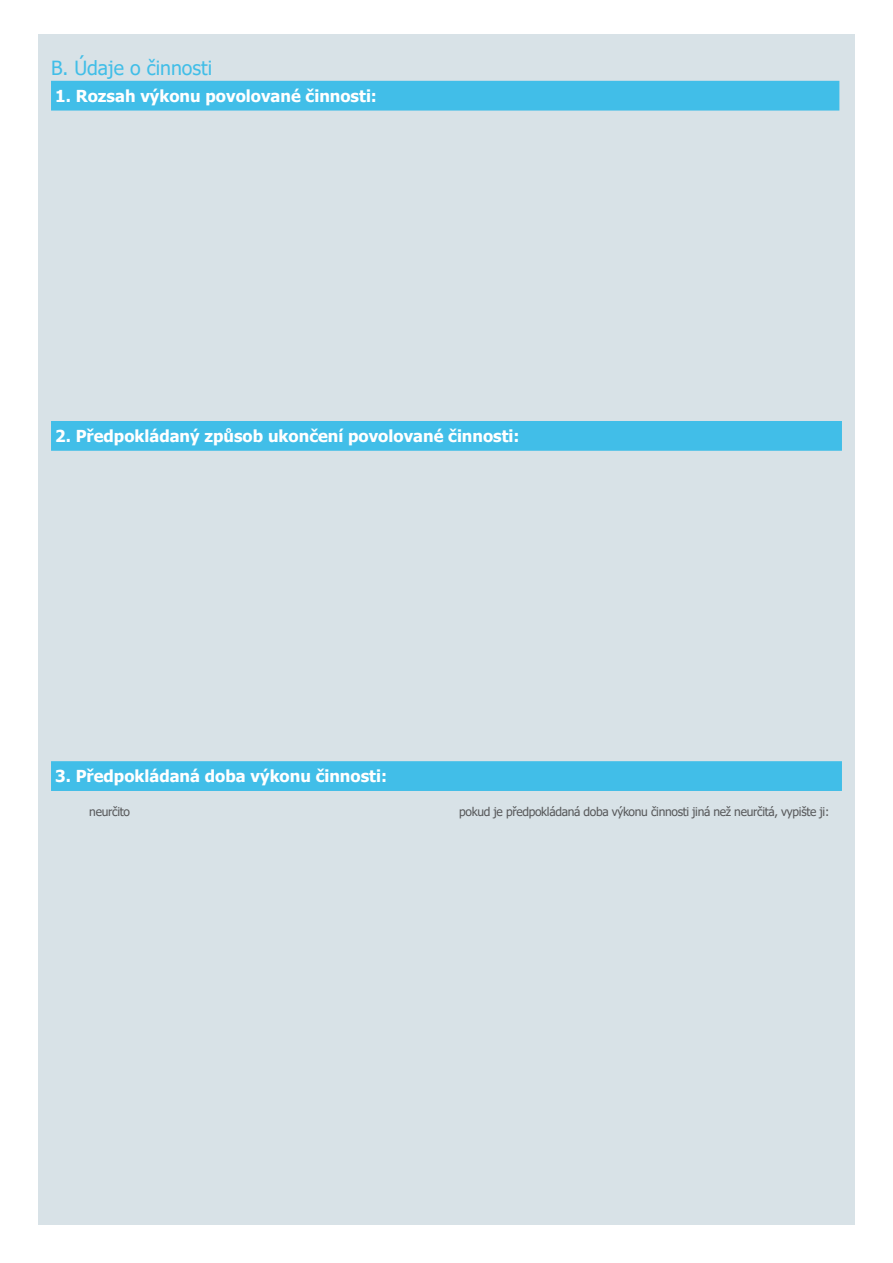
<style>
.page{position:relative;width:893px;height:1263px;background:#fff}
.page>*{position:absolute;margin:0;border:0;box-sizing:border-box;transform-origin:0 0}
.t1{font:19.5px "Tahoma";color:#41bee8}
.t2{font:700 16.5px "Tahoma";color:#fff}
.t3{font:12px "Tahoma";letter-spacing:-.025em;color:#58595b}
</style>
<div class="page">
<div style="left:38px;top:34px;width:817px;height:1191px;background:#d8e2e7"></div>
<div style="left:51px;top:81px;width:788px;height:30px;background:#41bee8"></div>
<div style="left:51px;top:421px;width:791px;height:30px;background:#41bee8"></div>
<div style="left:51px;top:761px;width:791px;height:30px;background:#41bee8"></div>
<p class="t1" style="left:51px;top:55px;width:163px">B. Údaje o činnosti</p>
<p class="t2" style="left:55px;top:84px;width:323px">1. Rozsah výkonu povolované činnosti:</p>
<p class="t2" style="left:55px;top:425px;width:466px">2. Předpokládaný způsob ukončení povolované činnosti:</p>
<p class="t2" style="left:55px;top:765px;width:333px">3. Předpokládaná doba výkonu činnosti:</p>
<p class="t3" style="left:89px;top:804px;width:42px">neurčito</p>
<p class="t3" style="left:459px;top:804px;width:371px">pokud je předpokládaná doba výkonu činnosti jiná než neurčitá, vypište ji:</p>
</div>
